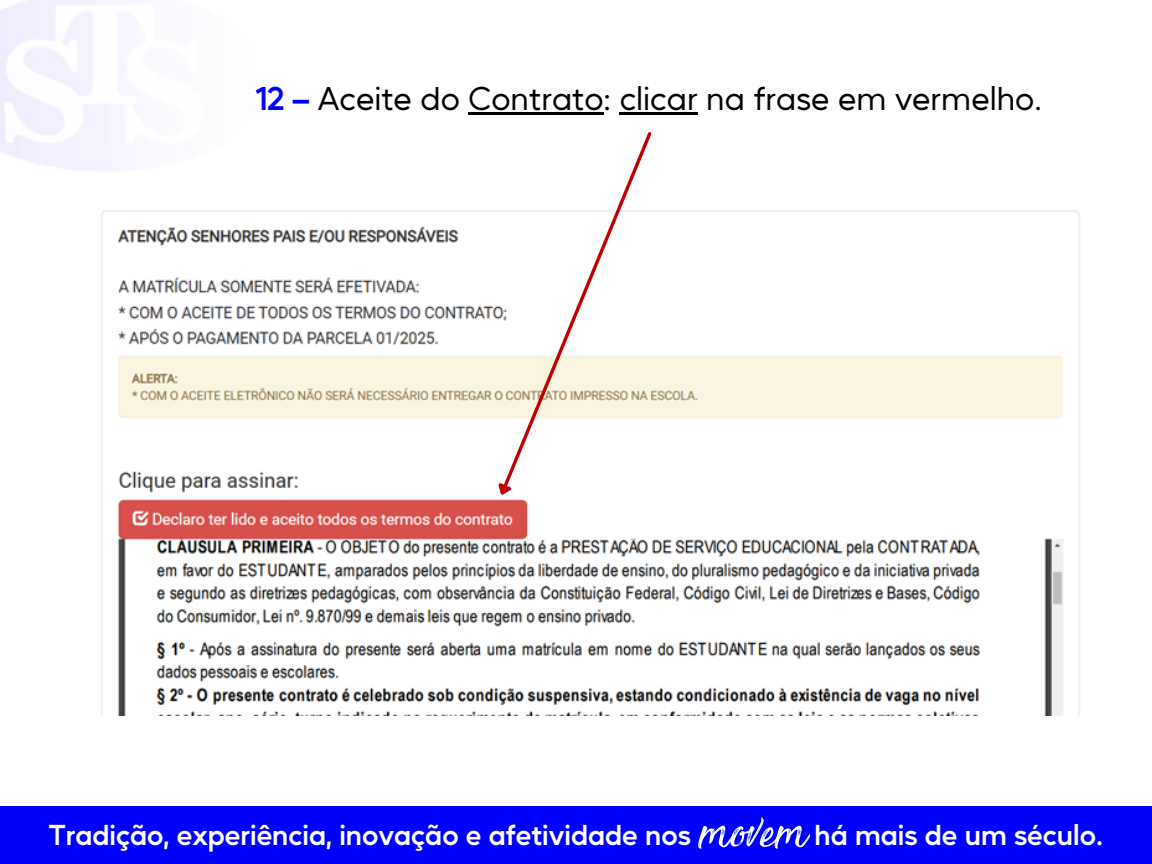
<style>
.page{position:relative;width:1152px;height:864px;background:#fff}
.page>*{position:absolute;margin:0;border:0;box-sizing:border-box;transform-origin:0 0}
.t1{font:67.65px "Sensationsand Qualities";color:#fff}
.t2{font:31.95px "Mustica Pro";color:#000}
.t3{font:600 27.9px "Mustica Pro";color:#fff}
.s1{font-weight:600;color:#00f}
</style>
<div class="page">
<hr style="left:469px;top:112px;width:135px;height:3px;background:#000">
<hr style="left:620px;top:112px;width:78px;height:3px;background:#000">
<img style="left:101px;top:210px;width:979px;height:506px">
<svg style="left:501px;top:132px;width:153px;height:358px"></svg>
<svg style="left:489px;top:478px;width:27px;height:24px"></svg>
<div style="left:0;top:807px;width:1152px;height:57px;background:#00f"></div>
<p class="t2" style="left:255px;top:77px;width:788px"><span class="s1">12 –</span> Aceite do Contrato: clicar na frase em vermelho.</p>
<p class="t3" style="left:49px;top:816px;width:644px">Tradição, experiência, inovação e afetividade nos</p>
<h1 class="t1" style="left:702px;top:796px;width:109px">movem</h1>
<p class="t3" style="left:815px;top:816px;width:290px">há mais de um século.</p>
</div>
